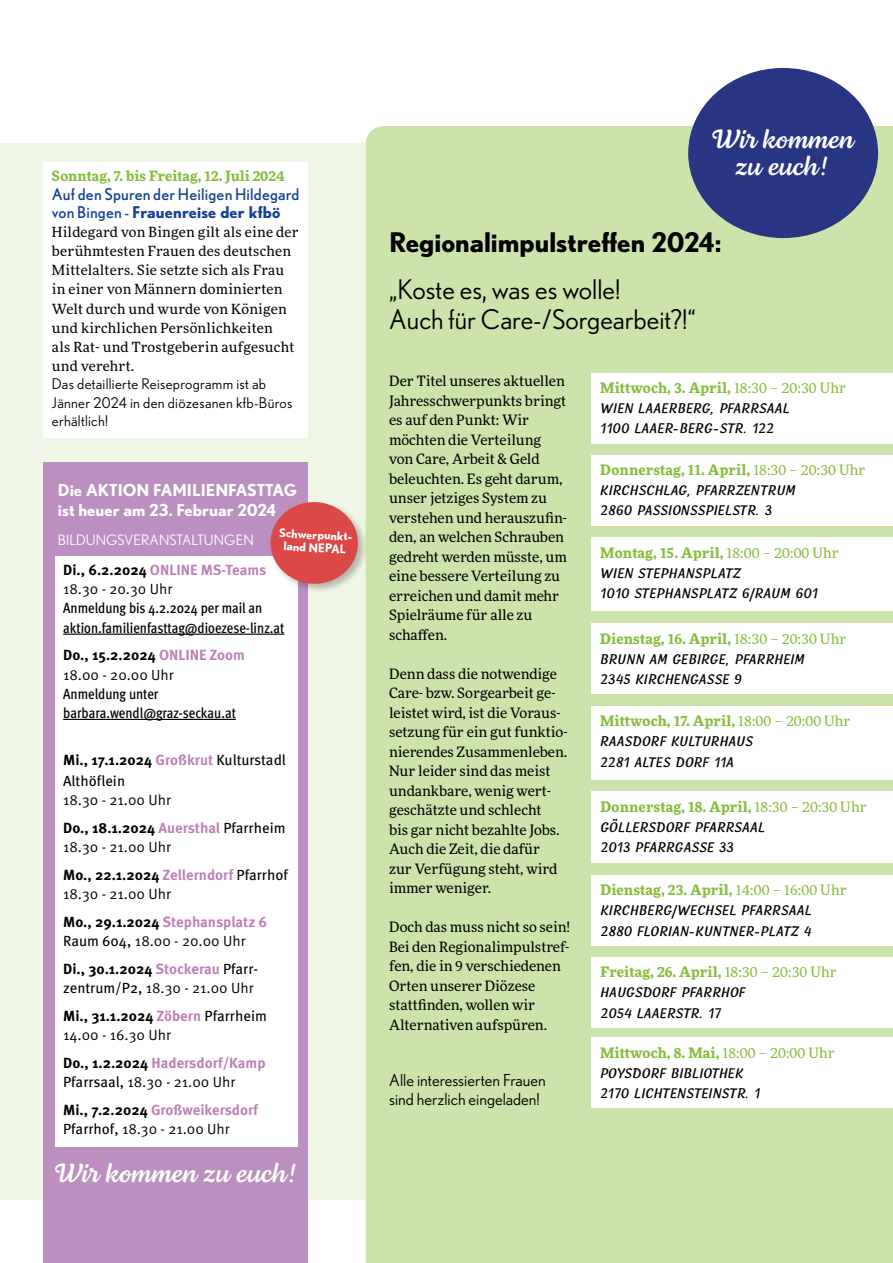
<style>
.page{position:relative;width:893px;height:1263px;background:#fff}
.page>*{position:absolute;margin:0;border:0;box-sizing:border-box;transform-origin:0 0}
.t1{font:27px/30px "Nobel";color:#000}
.t2{font:27px/27px "Lemongrass Script";color:#fff;text-align:center}
.t3{font:700 27px "Nobel";color:#000}
.t4{font:700 16.5px/19.5px "Nobel";color:#fff}
.t5{font:16.5px/19.5px "Nobel";color:#000}
.t6{font:16.2px/18.3px "Nobel";letter-spacing:.01em;color:#164194}
.t7{font:14.7px "Meta Pro Norm";color:#000}
.t8{font:700 14.7px "Meta Pro";color:#000}
.t9{font:500 condensed 14.7px/19px "Meta Pro";color:#000}
.t10{font:700 14.7px "Meta Pro";color:#bd81b6}
.t11{font:14.7px/18.5px "Nobel";letter-spacing:.02em;color:#000}
.t12{font:14.7px/20.2px "Meta Pro";color:#000}
.t13{font:14.4px "Nobel";color:#fff}
.t14{font:14.25px/19.5px "More Pro";color:#000}
.t15{font:14.25px/20.2px "Lemongrass Caps";letter-spacing:.02em;color:#000}
.t16{font:700 14.25px "More Pro";letter-spacing:.01em;color:#86bd3b}
.t17{font:13.95px/19px "More Pro";letter-spacing:.02em;color:#000}
.t18{font:700 13.95px "More Pro";letter-spacing:.01em;color:#86bd3b}
.t19{font:700 11.85px/12.9px "Nobel";color:#fff;text-align:center}
.s1{font-weight:700}
.s2{font-weight:400}
.s3{color:#000}
.s4{color:#bd81b6}
.s5{font-weight:700;color:#bd81b6}
.s6{font-family:"Meta Pro"}
</style>
<div class="page">
<div style="left:0;top:143px;width:366px;height:1056px;background:#eff6e5"></div>
<div style="left:44px;top:463px;width:264px;height:800px;background:#bb90c1"></div>
<div style="left:55px;top:556px;width:242px;height:591px;background:#fff"></div>
<hr style="left:63px;top:634px;width:221px;height:1px;background:#000">
<hr style="left:63px;top:719px;width:173px;height:1px;background:#000">
<div style="left:366px;top:126px;width:527px;height:1137px;background:#cce3ac"></div>
<div style="left:688px;top:68px;width:190px;height:170px;background:#283583;border-radius:50%"></div>
<div style="left:592px;top:455px;width:301px;height:71px;background:#fff"></div>
<div style="left:592px;top:537px;width:301px;height:73px;background:#fff"></div>
<div style="left:592px;top:791px;width:301px;height:72px;background:#fff"></div>
<div style="left:591px;top:706px;width:302px;height:73px;background:#fff"></div>
<div style="left:592px;top:875px;width:301px;height:70px;background:#fff"></div>
<div style="left:592px;top:623px;width:301px;height:71px;background:#fff"></div>
<div style="left:592px;top:373px;width:301px;height:71px;background:#fff"></div>
<div style="left:592px;top:956px;width:301px;height:71px;background:#fff"></div>
<div style="left:44px;top:162px;width:264px;height:275px;background:#fff"></div>
<div style="left:591px;top:1037px;width:302px;height:71px;background:#fff"></div>
<div style="left:269px;top:500px;width:99px;height:94px;background:#000;opacity:.25"></div>
<svg style="left:269px;top:501px;width:90px;height:84px"></svg>
<h1 class="t2" style="left:710px;top:125px;width:145px">Wir kommen zu euch!</h1>
<p class="t18" style="left:52px;top:166px;width:235px">Sonntag, 7. bis Freitag, 12. Juli 2024</p>
<p class="t6" style="left:52px;top:184px;width:249px">Auf den Spuren der Heiligen Hildegard von Bingen - <span class="s1">Frauenreise der kfbö</span></p>
<p class="t17" style="left:52px;top:222px;width:248px">Hildegard von Bingen gilt als eine der berühmtesten Frauen des deutschen<br>Mittelalters. Sie setzte sich als Frau in einer von Männern dominierten<br>Welt durch und wurde von Königen und kirchlichen Persönlichkeiten<br>als Rat- und Trostgeberin aufgesucht und verehrt.</p>
<p class="t11" style="left:52px;top:375px;width:242px">Das detaillierte Reiseprogramm ist ab<br>Jänner 2024 in den diözesanen kfb-Büros erhältlich!</p>
<p class="t14" style="left:389px;top:371px;width:179px">Der Titel unseres aktuellen<br>Jahresschwerpunkts bringt es auf den Punkt: Wir möchten die Verteilung von Care, Arbeit &amp; Geld beleuchten. Es geht darum, unser jetziges System zu verstehen und herauszufin&shy;den, an welchen Schrauben gedreht werden müsste, um eine bessere Verteilung zu erreichen und damit mehr<br>Spielräume für alle zu schaffen.</p>
<p class="t14" style="left:389px;top:663px;width:180px">Denn dass die notwendige<br>Care- bzw. Sorgearbeit ge&shy;leistet wird, ist die Voraus&shy;setzung für ein gut funktio&shy;nierendes Zusammenleben.<br>Nur leider sind das meist undankbare, wenig wert&shy;geschätzte und schlecht<br>bis gar nicht bezahlte Jobs.<br>Auch die Zeit, die dafür<br>zur Verfügung steht, wird immer weniger.</p>
<p class="t14" style="left:389px;top:917px;width:183px">Doch das muss nicht so sein!<br>Bei den Regionalimpulstref&shy;fen, die in 9 verschiedenen<br>Orten unserer Diözese stattfinden, wollen wir<br>Alternativen aufspüren.</p>
<h1 class="t3" style="left:389px;top:226px;width:334px">Regionalimpulstreffen 2024:</h1>
<h1 class="t1" style="left:389px;top:274px;width:308px">„Koste es, was es wolle!<br>Auch für Care-/Sorgearbeit?!“</h1>
<p class="t16" style="left:600px;top:377px;width:247px">Mittwoch, 3. April, <span class="s2">18:30 – 20:30 Uhr</span></p>
<p class="t15" style="left:600px;top:398px;width:191px">WIEN LAAERBERG, PFARRSAAL<br>1100 LAAER-BERG-STR. 122</p>
<p class="t16" style="left:600px;top:459px;width:267px">Donnerstag, 11. April, <span class="s2">18:30 – 20:30 Uhr</span></p>
<p class="t15" style="left:600px;top:481px;width:197px">KIRCHSCHLAG, PFARRZENTRUM<br>2860 PASSIONSSPIELSTR. 3</p>
<p class="t16" style="left:600px;top:542px;width:240px">Montag, 15. April, <span class="s2">18:00 – 20:00 Uhr</span></p>
<p class="t15" style="left:600px;top:563px;width:219px">WIEN STEPHANSPLATZ<br>1010 STEPHANSPLATZ 6/RAUM 601</p>
<p class="t4" style="left:58px;top:480px;width:241px">Die AKTION FAMILIENFASTTAG ist heuer am 23. Februar 2024</p>
<p class="t13" style="left:58px;top:531px;width:197px">BILDUNGSVERANSTALTUNGEN</p>
<p class="t19" style="left:279px;top:526px;width:76px;rotate:3deg">Schwerpunkt&shy;land NEPAL</p>
<p class="t10" style="left:63px;top:558px;width:205px"><span class="s3">Di., 6.2.2024</span> ONLINE MS-Teams</p>
<p class="t7" style="left:63px;top:578px;width:111px">18.30 - 20.30 Uhr</p>
<p class="t9" style="left:63px;top:598px;width:223px">Anmeldung bis 4.2.2024 per mail an aktion.familienfasttag@dioezese-linz.at</p>
<p class="t8" style="left:63px;top:644px;width:183px">Do., 15.2.2024 <span class="s4">ONLINE Zoom</span></p>
<p class="t7" style="left:63px;top:663px;width:112px">18.00 - 20.00 Uhr</p>
<p class="t9" style="left:63px;top:683px;width:174px">Anmeldung unter barbara.wendl@graz-seckau.at</p>
<p class="t12" style="left:63px;top:749px;width:224px"><span class="s1">Mi., 17.1.2024</span> <span class="s5">Großkrut</span> Kulturstadl<br>Althöflein</p>
<p class="t7" style="left:63px;top:788px;width:109px">18.30 - 21.00 Uhr</p>
<p class="t8" style="left:63px;top:816px;width:224px">Do., 18.1.2024 <span class="s4">Auersthal</span> <span class="s2">Pfarrheim</span></p>
<p class="t7" style="left:63px;top:835px;width:109px">18.30 - 21.00 Uhr</p>
<p class="t8" style="left:63px;top:863px;width:226px">Mo., 22.1.2024 <span class="s4">Zellerndorf</span> <span class="s2">Pfarrhof</span></p>
<p class="t7" style="left:63px;top:882px;width:109px">18.30 - 21.00 Uhr</p>
<p class="t10" style="left:63px;top:910px;width:206px"><span class="s3">Mo., 29.1.2024</span> Stephansplatz 6</p>
<p class="t7" style="left:63px;top:929px;width:184px"><span class="s6">Raum 604,</span> 18.00 - 20.00 Uhr</p>
<p class="t8" style="left:63px;top:957px;width:196px">Di., 30.1.2024 <span class="s4">Stockerau</span> <span class="s2">Pfarr-</span></p>
<p class="t7" style="left:63px;top:976px;width:192px"><span class="s6">zentrum/P2,</span> 18.30 - 21.00 Uhr</p>
<p class="t8" style="left:63px;top:1004px;width:205px">Mi., 31.1.2024 <span class="s4">Zöbern</span> <span class="s2">Pfarrheim</span></p>
<p class="t7" style="left:63px;top:1023px;width:109px">14.00 - 16.30 Uhr</p>
<p class="t10" style="left:63px;top:1051px;width:204px"><span class="s3">Do., 1.2.2024</span> Hadersdorf/Kamp</p>
<p class="t7" style="left:63px;top:1070px;width:173px"><span class="s6">Pfarrsaal,</span> 18.30 - 21.00 Uhr</p>
<p class="t10" style="left:63px;top:1098px;width:197px"><span class="s3">Mi., 7.2.2024</span> Großweikersdorf</p>
<p class="t7" style="left:63px;top:1117px;width:168px"><span class="s6">Pfarrhof,</span> 18.30 - 21.00 Uhr</p>
<p class="t16" style="left:600px;top:628px;width:248px">Dienstag, 16. April, <span class="s2">18:30 – 20:30 Uhr</span></p>
<p class="t15" style="left:600px;top:649px;width:206px">BRUNN AM GEBIRGE, PFARRHEIM<br>2345 KIRCHENGASSE 9</p>
<p class="t16" style="left:600px;top:710px;width:252px">Mittwoch, 17. April, <span class="s2">18:00 – 20:00 Uhr</span></p>
<p class="t15" style="left:600px;top:732px;width:154px">RAASDORF KULTURHAUS<br>2281 ALTES DORF 11A</p>
<p class="t16" style="left:600px;top:795px;width:268px">Donnerstag, 18. April, <span class="s2">18:30 – 20:30 Uhr</span></p>
<p class="t15" style="left:600px;top:817px;width:166px">GÖLLERSDORF PFARRSAAL<br>2013 PFARRGASSE 33</p>
<p class="t16" style="left:600px;top:879px;width:248px">Dienstag, 23. April, <span class="s2">14:00 – 16:00 Uhr</span></p>
<p class="t15" style="left:600px;top:901px;width:213px">KIRCHBERG/WECHSEL PFARRSAAL<br>2880 FLORIAN-KUNTNER-PLATZ 4</p>
<p class="t16" style="left:600px;top:961px;width:238px">Freitag, 26. April, <span class="s2">18:30 – 20:30 Uhr</span></p>
<p class="t15" style="left:600px;top:983px;width:146px">HAUGSDORF PFARRHOF<br>2054 LAAERSTR. 17</p>
<p class="t16" style="left:600px;top:1041px;width:236px">Mittwoch, 8. Mai, <span class="s2">18:00 – 20:00 Uhr</span></p>
<p class="t15" style="left:600px;top:1063px;width:162px">POYSDORF BIBLIOTHEK<br>2170 LICHTENSTEINSTR. 1</p>
<p class="t5" style="left:389px;top:1070px;width:158px">Alle interessierten Frauen sind herzlich eingeladen!</p>
<h1 class="t2" style="left:53px;top:1159px;width:245px">Wir kommen zu euch!</h1>
</div>
